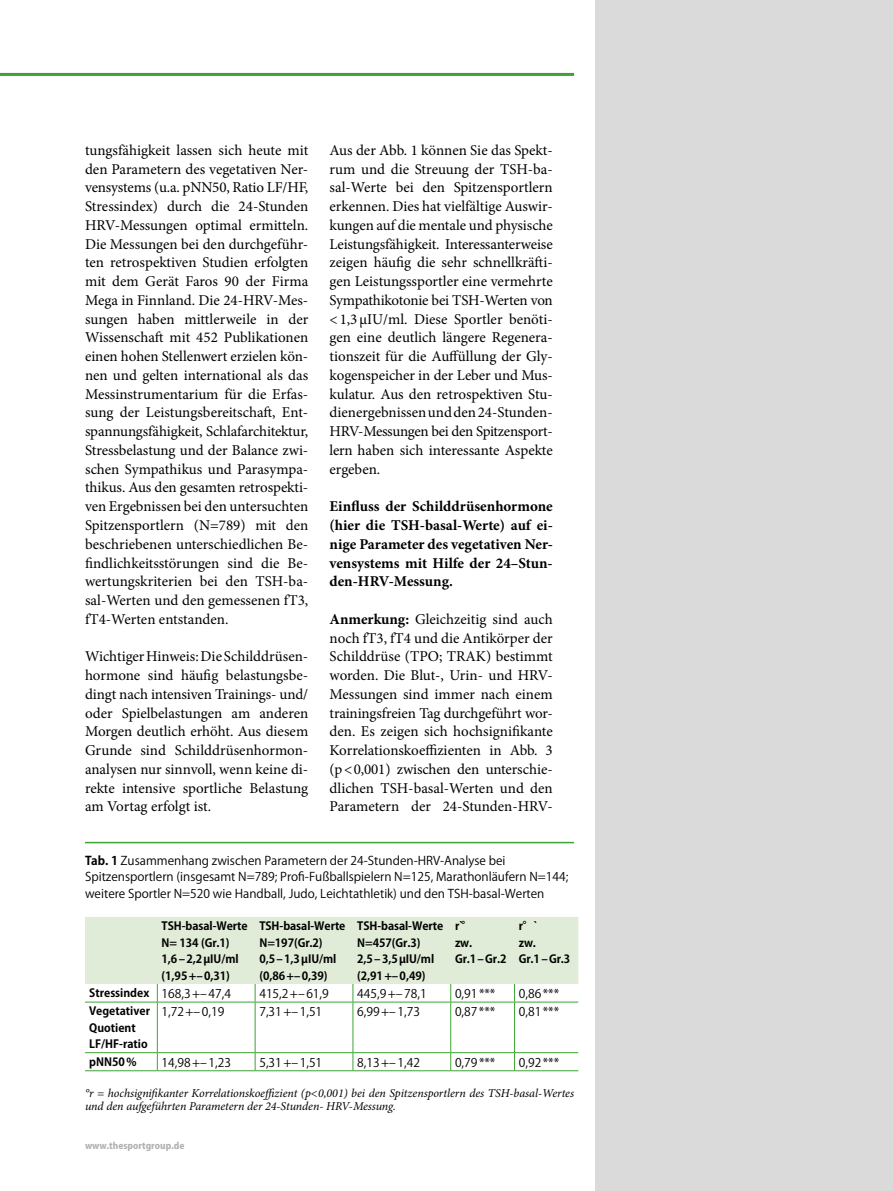
<style>
.page{position:relative;width:893px;height:1191px;background:#fff}
.page>*{position:absolute;margin:0;border:0;box-sizing:border-box;transform-origin:0 0}
.t1{font:15px/18.8px "Minion Pro";letter-spacing:-.005em;color:#000;text-align:justify}
.t2{font:700 15px/18.8px "Minion Pro";letter-spacing:-.005em;color:#000;text-align:justify}
.t3{font:12px/16.5px "Koz Go Pro";color:#000}
.t4{font:italic 12px/13.5px "Minion Pro";letter-spacing:-.005em;color:#000}
.t5{font:700 11.25px/16.5px "Koz Go Pro";letter-spacing:-.005em;color:#000}
.t6{font:800 9px "Koz Go Pro";color:#b1b2b3}
.s1{font-weight:700}
.s2{font-weight:400;font-size:12px}
</style>
<div class="page">
<hr style="left:0;top:73px;width:574px;height:3px;background:#3da434">
<div style="left:595px;top:0;width:298px;height:1191px;background:#dadada"></div>
<svg style="left:85px;top:917px;width:493px;height:84px"></svg>
<hr style="left:85px;top:1001px;width:72px;height:1px;background:#3da434">
<hr style="left:157px;top:1001px;width:98px;height:1px;background:#3da434">
<hr style="left:157px;top:1002px;width:1px;height:50px;background:#3da434">
<hr style="left:255px;top:1001px;width:98px;height:1px;background:#3da434">
<hr style="left:255px;top:1002px;width:1px;height:50px;background:#3da434">
<hr style="left:353px;top:1001px;width:98px;height:1px;background:#3da434">
<hr style="left:353px;top:1002px;width:1px;height:50px;background:#3da434">
<hr style="left:451px;top:1001px;width:63px;height:1px;background:#3da434">
<hr style="left:450px;top:1002px;width:1px;height:50px;background:#3da434">
<hr style="left:514px;top:1001px;width:64px;height:1px;background:#3da434">
<hr style="left:514px;top:1002px;width:1px;height:50px;background:#3da434">
<hr style="left:85px;top:1052px;width:72px;height:1px;background:#3da434">
<hr style="left:157px;top:1052px;width:98px;height:1px;background:#3da434">
<svg style="left:157px;top:1053px;width:1px;height:17px"></svg>
<hr style="left:255px;top:1052px;width:98px;height:1px;background:#3da434">
<svg style="left:255px;top:1053px;width:1px;height:17px"></svg>
<hr style="left:353px;top:1052px;width:98px;height:1px;background:#3da434">
<svg style="left:353px;top:1053px;width:1px;height:17px"></svg>
<hr style="left:451px;top:1052px;width:63px;height:1px;background:#3da434">
<svg style="left:450px;top:1053px;width:1px;height:17px"></svg>
<hr style="left:514px;top:1052px;width:64px;height:1px;background:#3da434">
<svg style="left:514px;top:1053px;width:1px;height:17px"></svg>
<hr style="left:85px;top:1070px;width:72px;height:1px;background:#3da434">
<hr style="left:157px;top:1070px;width:98px;height:1px;background:#3da434">
<hr style="left:255px;top:1070px;width:98px;height:1px;background:#3da434">
<hr style="left:353px;top:1070px;width:98px;height:1px;background:#3da434">
<hr style="left:451px;top:1070px;width:63px;height:1px;background:#3da434">
<hr style="left:514px;top:1070px;width:64px;height:1px;background:#3da434">
<hr style="left:85px;top:842px;width:489px;height:1px;background:#3da434">
<p class="t1" style="left:85px;top:141px;width:225px">tungsfähigkeit lassen sich heute mit den Parametern des vegetativen Ner&shy;vensystems (u.a. pNN50, Ratio LF/HF, Stressindex) durch die 24-Stunden HRV-Messungen optimal ermitteln.<br>Die Messungen bei den durchgeführ&shy;ten retrospektiven Studien erfolgten mit dem Gerät Faros 90 der Firma Mega in Finnland. Die 24-HRV-Mes&shy;sungen haben mittlerweile in der Wissenschaft mit 452 Publikationen einen hohen Stellenwert erzielen kön&shy;nen und gelten international als das Messinstrumentarium für die Erfas&shy;sung der Leistungsbereitschaft, Ent&shy;spannungsfähigkeit, Schlafarchitektur, Stressbelastung und der Balance zwi&shy;schen Sympathikus und Parasympa&shy;thikus. Aus den gesamten retrospekti&shy;ven Ergebnissen bei den untersuchten Spitzensportlern (N=789) mit den beschriebenen unterschiedlichen Be&shy;findlichkeitsstörungen sind die Be&shy;wertungskriterien bei den TSH-ba&shy;sal-Werten und den gemessenen fT3, fT4-Werten entstanden.</p>
<p class="t1" style="left:85px;top:647px;width:225px">Wichtiger Hinweis: Die Schilddrüsen&shy;hormone sind häufig belastungsbe&shy;dingt nach intensiven Trainings- und/ oder Spielbelastungen am anderen Morgen deutlich erhöht. Aus diesem Grunde sind Schilddrüsenhormon&shy;analysen nur sinnvoll, wenn keine di&shy;rekte intensive sportliche Belastung am Vortag erfolgt ist.</p>
<p class="t1" style="left:330px;top:141px;width:225px">Aus der Abb. 1 können Sie das Spekt&shy;rum und die Streuung der TSH-ba&shy;sal-Werte bei den Spitzensportlern erkennen. Dies hat vielfältige Auswir&shy;kungen auf die mentale und physische Leistungsfähigkeit. Interessanterweise zeigen häufig die sehr schnellkräfti&shy;gen Leistungssportler eine vermehrte Sympathikotonie bei TSH-Werten von &lt;1,3µIU/ml. Diese Sportler benöti&shy;gen eine deutlich längere Regenera&shy;tionszeit für die Auffüllung der Gly&shy;kogenspeicher in der Leber und Mus&shy;kulatur. Aus den retrospektiven Stu&shy;dienergebnissen und den 24-Stunden-HRV-Messungen bei den Spitzensport&shy;lern haben sich interessante Aspekte ergeben.</p>
<p class="t2" style="left:330px;top:497px;width:225px">Einfluss der Schilddrüsenhormone (hier die TSH-basal-Werte) auf ei&shy;nige Parameter des vegetativen Ner&shy;vensystems mit Hilfe der 24–Stun&shy;den-HRV-Messung.</p>
<p class="t1" style="left:330px;top:609px;width:225px"><span class="s1">Anmerkung:</span> Gleichzeitig sind auch noch fT3, fT4 und die Antikörper der Schilddrüse (TPO; TRAK) bestimmt worden. Die Blut-, Urin- und HRV-Messungen sind immer nach einem trainingsfreien Tag durchgeführt wor&shy;den. Es zeigen sich hochsignifikante Korrelationskoeffizienten in Abb. 3 (p&lt;0,001) zwischen den unterschie&shy;dlichen TSH-basal-Werten und den Parametern der 24-Stunden-HRV-</p>
<p class="t3" style="left:85px;top:852px;width:485px"><span class="s1">Tab. 1</span> Zusammenhang zwischen Parametern der 24-Stunden-HRV-Analyse bei<br>Spitzensportlern (insgesamt N=789; Profi-Fußballspielern N=125, Marathonläufern N=144; weitere Sportler N=520 wie Handball, Judo, Leichtathletik) und den TSH-basal-Werten</p>
<p class="t5" style="left:162px;top:918px;width:88px">TSH-basal-Werte<br>N= 134 (Gr.1)<br>1,6–2,2µIU/ml (1,95+–0,31)</p>
<p class="t5" style="left:259px;top:918px;width:88px">TSH-basal-Werte<br>N=197(Gr.2)<br>0,5–1,3µIU/ml (0,86+–0,39)</p>
<p class="t5" style="left:357px;top:918px;width:88px">TSH-basal-Werte<br>N=457(Gr.3)<br>2,5–3,5µIU/ml (2,91+–0,49)</p>
<p class="t5" style="left:455px;top:918px;width:53px">r`°<br>zw.<br>Gr.1–Gr.2</p>
<p class="t5" style="left:519px;top:918px;width:53px">r°`<br>zw.<br>Gr.1–Gr.3</p>
<p class="t5" style="left:89px;top:985px;width:143px">Stressindex <span class="s2">168,3 +– 47,4</span></p>
<p class="t3" style="left:259px;top:985px;width:71px">415,2 +– 61,9</p>
<p class="t3" style="left:357px;top:985px;width:71px">445,9 +– 78,1</p>
<p class="t3" style="left:455px;top:985px;width:42px">0,91 ***</p>
<p class="t3" style="left:519px;top:985px;width:42px">0,86 ***</p>
<p class="t5" style="left:89px;top:1003px;width:62px">Vegetativer<br>Quotient<br>LF/HF-ratio</p>
<p class="t3" style="left:162px;top:1003px;width:64px">1,72 +– 0,19</p>
<p class="t3" style="left:259px;top:1003px;width:64px">7,31 +– 1,51</p>
<p class="t3" style="left:357px;top:1003px;width:64px">6,99 +– 1,73</p>
<p class="t3" style="left:455px;top:1003px;width:42px">0,87 ***</p>
<p class="t3" style="left:519px;top:1003px;width:42px">0,81 ***</p>
<p class="t5" style="left:89px;top:1054px;width:49px">pNN50%</p>
<p class="t3" style="left:162px;top:1054px;width:71px">14,98 +– 1,23</p>
<p class="t3" style="left:259px;top:1054px;width:64px">5,31 +– 1,51</p>
<p class="t3" style="left:357px;top:1054px;width:64px">8,13 +– 1,42</p>
<p class="t3" style="left:455px;top:1054px;width:42px">0,79 ***</p>
<p class="t3" style="left:519px;top:1054px;width:42px">0,92 ***</p>
<p class="t4" style="left:85px;top:1086px;width:490px">°r = hochsignifikanter Korrelationskoeffizient (p&lt;0,001) bei den Spitzensportlern des TSH-basal-Wertes und den aufgeführten Parametern der 24-Stunden- HRV-Messung.</p>
<p class="t6" style="left:85px;top:1139px;width:101px">www.thesportgroup.de</p>
</div>
